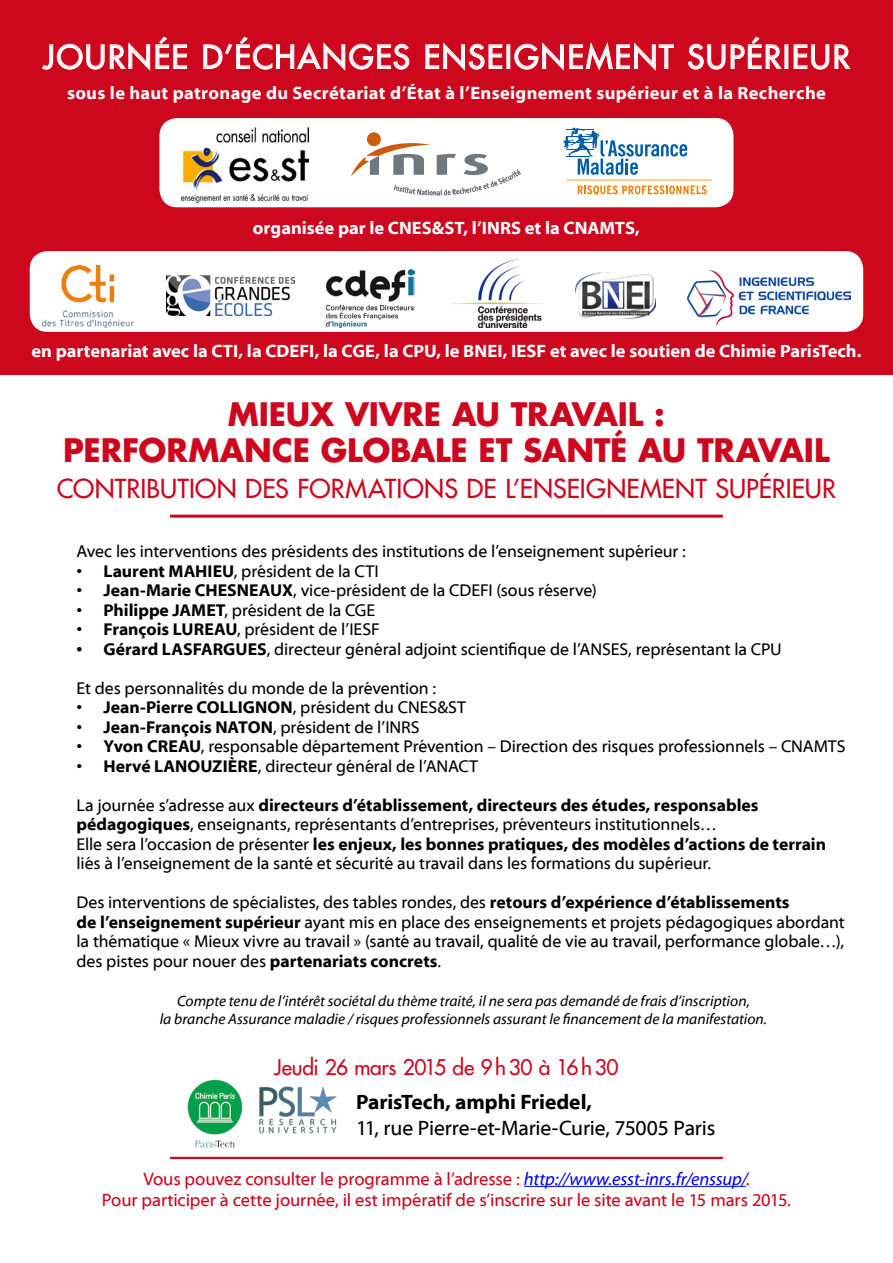
<style>
.page{position:relative;width:893px;height:1263px;background:#fff}
.page>*{position:absolute;margin:0;border:0;box-sizing:border-box;transform-origin:0 0}
.t1{font:700 31.5px/36px "Futura Std";letter-spacing:-.005em;color:#cd071e;text-align:center}
.t2{font:500 31.5px "Futura Std";letter-spacing:.06em;color:#fff}
.t3{font:500 25.5px "Futura Std";letter-spacing:.005em;color:#cd071e}
.t4{font:21px/25.5px "Myriad Web Pro";letter-spacing:-.01em;color:#000}
.t5{font:500 21px "Futura Std";letter-spacing:-.01em;color:#cd071e}
.t6{font:18px "Myriad Web Pro";letter-spacing:-.01em;color:#cd071e}
.t7{font:700 18px "Myriad Web Pro";color:#fff}
.t8{font:700 18px "Myriad Web Pro";letter-spacing:.02em;color:#fff}
.t9{font:17.25px/19.5px "Myriad Web Pro";letter-spacing:-.005em;color:#000}
.t10{font:700 17.25px "Myriad Web Pro";color:#000}
.t11{font:italic 15px/18px "Myriad Web Pro";color:#000;text-align:center}
.s1{font-family:"Arial";font-size:16.5px}
.s2{font-weight:700}
.s3{font-family:"Arial";font-weight:400;font-size:16.5px}
.s4{font-weight:400}
.s5{font-style:italic;color:#00f}
</style>
<div class="page">
<div style="left:0;top:0;width:893px;height:374px;background:#cd071e"></div>
<svg style="left:42px;top:36px;width:145px;height:35px"></svg>
<svg style="left:203px;top:36px;width:207px;height:35px"></svg>
<svg style="left:425px;top:42px;width:78px;height:29px"></svg>
<svg style="left:514px;top:42px;width:160px;height:29px"></svg>
<svg style="left:687px;top:36px;width:95px;height:34px"></svg>
<svg style="left:793px;top:44px;width:58px;height:26px"></svg>
<hr style="left:170px;top:515px;width:553px;height:3px;background:#cd071e">
<img style="left:259px;top:1086px;width:78px;height:48px">
<hr style="left:170px;top:1157px;width:553px;height:2px;background:#cd071e">
<hr style="left:524px;top:1186px;width:222px;height:1px;background:#00f">
<div style="left:159px;top:118px;width:574px;height:89px;background:#fff;border-radius:18px"></div>
<div style="left:30px;top:251px;width:833px;height:81px;background:#fff;border-radius:18px"></div>
<img style="left:43px;top:265px;width:91px;height:62px">
<img style="left:166px;top:275px;width:129px;height:40px">
<img style="left:327px;top:269px;width:88px;height:58px">
<img style="left:448px;top:260px;width:95px;height:67px">
<img style="left:687px;top:270px;width:163px;height:55px">
<img style="left:576px;top:272px;width:79px;height:46px">
<img style="left:187px;top:1079px;width:56px;height:68px">
<img style="left:181px;top:127px;width:127px;height:76px">
<div style="left:367px;top:132px;width:14px;height:14px;background:#cb5c0e;border-radius:50%"></div>
<svg style="left:351px;top:141px;width:170px;height:54px"></svg>
<svg style="left:563px;top:128px;width:124px;height:47px"></svg>
<svg style="left:578px;top:185px;width:129px;height:10px"></svg>
<hr style="left:567px;top:180px;width:145px;height:1px;background:#ee7f00">
<p class="t2" style="left:43px;top:37px;width:808px">JOURNÉE D’ÉCHANGES ENSEIGNEMENT SUPÉRIEUR</p>
<p class="t8" style="left:67px;top:83px;width:760px">sous le haut patronage du Secrétariat d’État à l’Enseignement supérieur et à la Recherche</p>
<p class="t7" style="left:253px;top:218px;width:388px">organisée par le CNES&amp;ST, l’INRS et la CNAMTS,</p>
<p class="t7" style="left:31px;top:341px;width:831px">en partenariat avec la CTI, la CDEFI, la CGE, la CPU, le BNEI, IESF et avec le soutien de Chimie ParisTech.</p>
<p class="t1" style="left:63px;top:395px;width:768px">MIEUX VIVRE AU TRAVAIL :<br>PERFORMANCE GLOBALE ET SANTÉ AU TRAVAIL</p>
<p class="t3" style="left:57px;top:472px;width:780px">CONTRIBUTION DES FORMATIONS DE L’ENSEIGNEMENT SUPÉRIEUR</p>
<p class="t9" style="left:77px;top:542px;width:611px">Avec les interventions des présidents des institutions de l’enseignement supérieur :</p>
<p class="t9" style="left:77px;top:562px;width:304px"><span class="s1">•</span> <span class="s2">Laurent MAHIEU</span>, président de la CTI</p>
<p class="t9" style="left:77px;top:581px;width:522px"><span class="s1">•</span> <span class="s2">Jean-Marie CHESNEAUX</span>, vice-président de la CDEFI (sous réserve)</p>
<p class="t9" style="left:77px;top:601px;width:300px"><span class="s1">•</span> <span class="s2">Philippe JAMET</span>, président de la CGE</p>
<p class="t9" style="left:77px;top:620px;width:305px"><span class="s1">•</span> <span class="s2">François LUREAU</span>, président de l’IESF</p>
<p class="t9" style="left:77px;top:640px;width:707px"><span class="s2">• Gérard LASFARGUES</span>, directeur général adjoint scientifique de l’ANSES, représentant la CPU</p>
<p class="t9" style="left:77px;top:679px;width:361px">Et des personnalités du monde de la prévention :</p>
<p class="t10" style="left:77px;top:698px;width:391px"><span class="s3">•</span> Jean-Pierre COLLIGNON<span class="s4">, président du CNES&amp;ST</span></p>
<p class="t10" style="left:77px;top:718px;width:345px"><span class="s3">•</span> Jean-François NATON<span class="s4">, président de l’INRS</span></p>
<p class="t9" style="left:77px;top:737px;width:771px"><span class="s1">•</span> <span class="s2">Yvon CREAU</span>, responsable département Prévention – Direction des risques professionnels – CNAMTS</p>
<p class="t9" style="left:77px;top:757px;width:403px"><span class="s1">•</span> <span class="s2">Hervé LANOUZIÈRE</span>, directeur général de l’ANACT</p>
<p class="t9" style="left:77px;top:796px;width:683px">La journée s’adresse aux <span class="s2">directeurs d’établissement, directeurs des études, responsables pédagogiques</span>, enseignants, représentants d’entreprises, préventeurs institutionnels…</p>
<p class="t9" style="left:77px;top:835px;width:751px">Elle sera l’occasion de présenter <span class="s2">les enjeux, les bonnes pratiques, des modèles d’actions de terrain </span>liés à l’enseignement de la santé et sécurité au travail dans les formations du supérieur.</p>
<p class="t9" style="left:77px;top:893px;width:770px">Des interventions de spécialistes, des tables rondes, des <span class="s2">retours d’expérience d’établissements<br>de l’enseignement supérieur</span> ayant mis en place des enseignements et projets pédagogiques abordant la thématique « Mieux vivre au travail » (santé au travail, qualité de vie au travail, performance globale…), des pistes pour nouer des <span class="s2">partenariats concrets</span>.</p>
<p class="t11" style="left:160px;top:992px;width:609px">Compte tenu de l’intérêt sociétal du thème traité, il ne sera pas demandé de frais d’inscription,<br>la branche Assurance maladie / risques professionnels assurant le financement de la manifestation.</p>
<p class="t5" style="left:274px;top:1054px;width:346px">Jeudi 26 mars 2015 de 9h30 à 16h30</p>
<p class="t4" style="left:356px;top:1090px;width:361px"><span class="s2">ParisTech, amphi Friedel,<br></span>11, rue Pierre-et-Marie-Curie, 75005 Paris</p>
<p class="t6" style="left:143px;top:1169px;width:608px">Vous pouvez consulter le programme à l’adresse : <span class="s5">http://www.esst-inrs.fr/enssup/</span>.</p>
<p class="t6" style="left:102px;top:1190px;width:691px">Pour participer à cette journée, il est impératif de s’inscrire sur le site avant le 15 mars 2015.</p>
</div>
